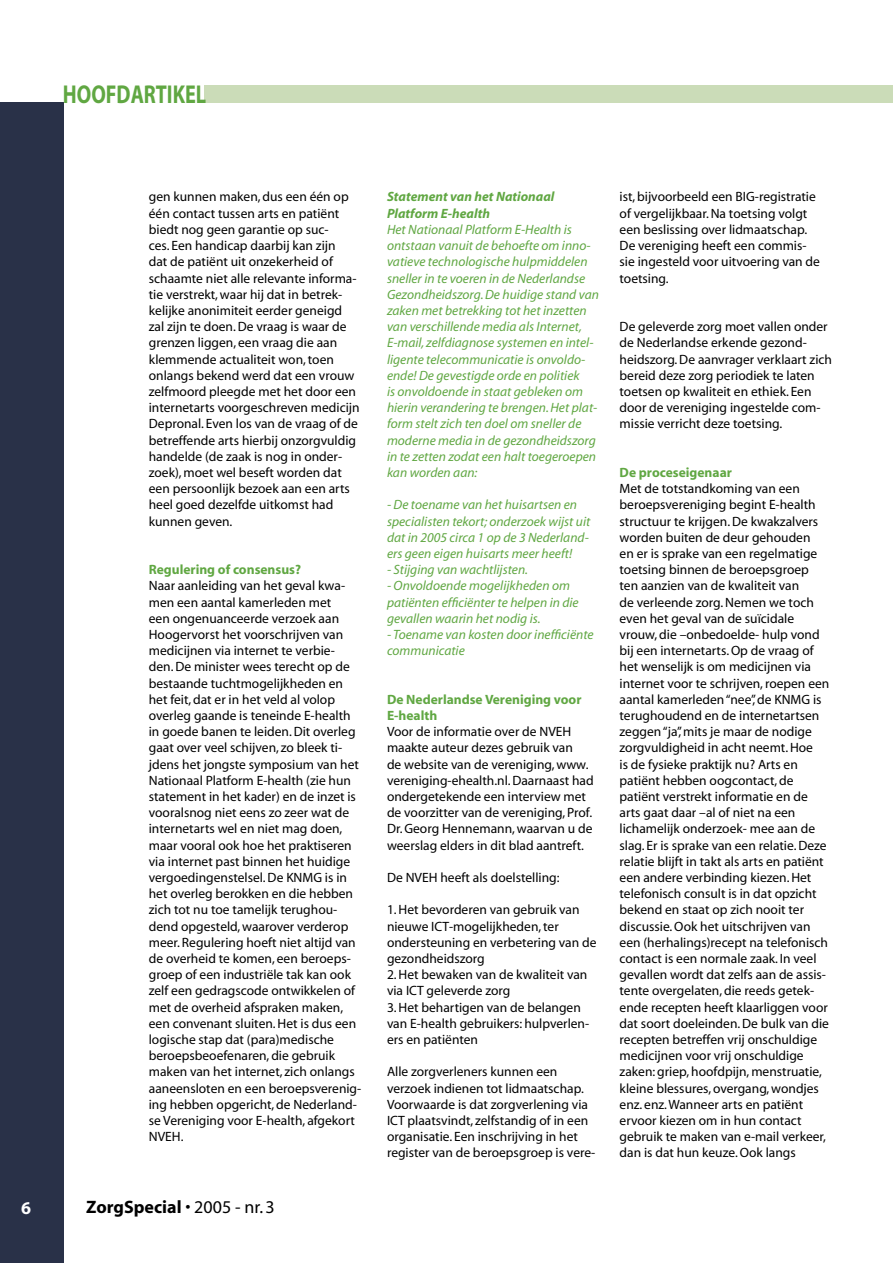
<style>
.page{position:relative;width:893px;height:1263px;background:#fff}
.page>*{position:absolute;margin:0;border:0;box-sizing:border-box;transform-origin:0 0}
.t1{font:700 25.95px "Myriad";color:#60a742;scale:.78 1}
.t2{font:700 18px "Myriad";color:#000}
.t3{font:700 18px "Myriad";color:#fff}
.t4{font:13.5px/16.2px "Myriad";color:#000}
.t5{font:italic 13.5px/16.2px "Myriad";color:#60a742}
.t6{font:700 13.5px/16.2px "Myriad";color:#60a742}
.t7{font:italic 700 13.5px/16.2px "Myriad";color:#60a742}
.s1{font-weight:400}
</style>
<div class="page">
<div style="left:0;top:102px;width:64px;height:1161px;background:#293148"></div>
<div style="left:205px;top:85px;width:688px;height:18px;background:#cbdcb8"></div>
<h1 class="t1" style="left:63px;top:81px;width:185px">HOOFDARTIKEL</h1>
<h2 class="t3" style="left:21px;top:1199px;width:11px">6</h2>
<p class="t4" style="left:149px;top:189px;width:212px">gen kunnen maken, dus een één op één contact tussen arts en patiënt biedt nog geen garantie op suc-<br>ces. Een handicap daarbij kan zijn<br>dat de patiënt uit onzekerheid of schaamte niet alle relevante informa&shy;tie verstrekt, waar hij dat in betrek&shy;kelijke anonimiteit eerder geneigd zal zijn te doen. De vraag is waar de grenzen liggen, een vraag die aan klemmende actualiteit won, toen onlangs bekend werd dat een vrouw zelfmoord pleegde met het door een internetarts voorgeschreven medicijn Depronal. Even los van de vraag of de betreffende arts hierbij onzorgvuldig handelde (de zaak is nog in onder&shy;zoek), moet wel beseft worden dat een persoonlijk bezoek aan een arts heel goed dezelfde uitkomst had kunnen geven.</p>
<p class="t6" style="left:149px;top:562px;width:154px">Regulering of consensus?</p>
<p class="t4" style="left:149px;top:578px;width:214px">Naar aanleiding van het geval kwa&shy;men een aantal kamerleden met<br>een ongenuanceerde verzoek aan Hoogervorst het voorschrijven van medicijnen via internet te verbie&shy;den. De minister wees terecht op de bestaande tuchtmogelijkheden en het feit, dat er in het veld al volop overleg gaande is teneinde E-health in goede banen te leiden. Dit overleg gaat over veel schijven, zo bleek ti&shy;jdens het jongste symposium van het Nationaal Platform E-health (zie hun statement in het kader) en de inzet is vooralsnog niet eens zo zeer wat de internetarts wel en niet mag doen, maar vooral ook hoe het praktiseren via internet past binnen het huidige vergoedingenstelsel. De KNMG is in het overleg berokken en die hebben zich tot nu toe tamelijk terughou&shy;dend opgesteld, waarover verderop meer. Regulering hoeft niet altijd van de overheid te komen, een beroeps&shy;groep of een industriële tak kan ook zelf een gedragscode ontwikkelen of met de overheid afspraken maken, een convenant sluiten. Het is dus een logische stap dat (para)medische beroepsbeoefenaren, die gebruik maken van het internet, zich onlangs aaneensloten en een beroepsverenig&shy;ing hebben opgericht, de Nederland&shy;se Vereniging voor E-health, afgekort NVEH.</p>
<h2 class="t2" style="left:86px;top:1197px;width:190px">ZorgSpecial <span class="s1">• 2005 - nr. 3</span></h2>
<p class="t7" style="left:387px;top:189px;width:169px">Statement van het Nationaal<br>Platform E-health</p>
<p class="t5" style="left:387px;top:222px;width:214px">Het Nationaal Platform E-Health is ontstaan vanuit de behoefte om inno&shy;vatieve technologische hulpmiddelen sneller in te voeren in de Nederlandse Gezondheidszorg. De huidige stand van zaken met betrekking tot het inzetten van verschillende media als Internet, E-mail, zelfdiagnose systemen en intel&shy;ligente telecommunicatie is onvoldo&shy;ende! De gevestigde orde en politiek<br>is onvoldoende in staat gebleken om hierin verandering te brengen. Het plat&shy;form stelt zich ten doel om sneller de moderne media in de gezondheidszorg in te zetten zodat een halt toegeroepen kan worden aan:</p>
<p class="t5" style="left:387px;top:497px;width:205px">- De toename van het huisartsen en specialisten tekort; onderzoek wijst uit dat in 2005 circa 1 op de 3 Nederland&shy;ers geen eigen huisarts meer heeft!</p>
<p class="t5" style="left:387px;top:562px;width:143px">- Stijging van wachtlijsten.</p>
<p class="t5" style="left:387px;top:578px;width:193px">- Onvoldoende mogelijkheden om patiënten efficiënter te helpen in die gevallen waarin het nodig is.</p>
<p class="t5" style="left:387px;top:627px;width:208px">- Toename van kosten door inefficiënte communicatie</p>
<p class="t6" style="left:387px;top:692px;width:196px">De Nederlandse Vereniging voor<br>E-health</p>
<p class="t4" style="left:387px;top:724px;width:208px">Voor de informatie over de NVEH maakte auteur dezes gebruik van<br>de website van de vereniging, www. vereniging-ehealth.nl. Daarnaast had ondergetekende een interview met de voorzitter van de vereniging, Prof.<br>Dr. Georg Hennemann, waarvan u de weerslag elders in dit blad aantreft.</p>
<p class="t4" style="left:387px;top:870px;width:174px">De NVEH heeft als doelstelling:</p>
<p class="t4" style="left:387px;top:902px;width:211px">1. Het bevorderen van gebruik van nieuwe ICT-mogelijkheden, ter ondersteuning en verbetering van de gezondheidszorg</p>
<p class="t4" style="left:387px;top:967px;width:202px">2. Het bewaken van de kwaliteit van via ICT geleverde zorg</p>
<p class="t4" style="left:387px;top:999px;width:204px">3. Het behartigen van de belangen van E-health gebruikers: hulpverlen&shy;ers en patiënten</p>
<p class="t4" style="left:387px;top:1064px;width:210px">Alle zorgverleners kunnen een verzoek indienen tot lidmaatschap.<br>Voorwaarde is dat zorgverlening via ICT plaatsvindt, zelfstandig of in een organisatie. Een inschrijving in het register van de beroepsgroep is vere-</p>
<p class="t4" style="left:620px;top:189px;width:202px">ist, bijvoorbeeld een BIG-registratie of vergelijkbaar. Na toetsing volgt een beslissing over lidmaatschap.<br>De vereniging heeft een commis&shy;sie ingesteld voor uitvoering van de toetsing.</p>
<p class="t4" style="left:620px;top:319px;width:214px">De geleverde zorg moet vallen onder de Nederlandse erkende gezond&shy;heidszorg. De aanvrager verklaart zich bereid deze zorg periodiek te laten toetsen op kwaliteit en ethiek. Een door de vereniging ingestelde com&shy;missie verricht deze toetsing.</p>
<p class="t6" style="left:620px;top:465px;width:114px">De proceseigenaar</p>
<p class="t4" style="left:620px;top:481px;width:211px">Met de totstandkoming van een beroepsvereniging begint E-health structuur te krijgen. De kwakzalvers worden buiten de deur gehouden<br>en er is sprake van een regelmatige toetsing binnen de beroepsgroep ten aanzien van de kwaliteit van<br>de verleende zorg. Nemen we toch even het geval van de suïcidale vrouw, die –onbedoelde- hulp vond bij een internetarts. Op de vraag of het wenselijk is om medicijnen via internet voor te schrijven, roepen een aantal kamerleden “nee”, de KNMG is terughoudend en de internetartsen zeggen “ja”, mits je maar de nodige zorgvuldigheid in acht neemt. Hoe<br>is de fysieke praktijk nu? Arts en patiënt hebben oogcontact, de patiënt verstrekt informatie en de arts gaat daar –al of niet na een lichamelijk onderzoek- mee aan de slag. Er is sprake van een relatie. Deze relatie blijft in takt als arts en patiënt een andere verbinding kiezen. Het telefonisch consult is in dat opzicht bekend en staat op zich nooit ter discussie. Ook het uitschrijven van een (herhalings)recept na telefonisch contact is een normale zaak. In veel gevallen wordt dat zelfs aan de assis&shy;tente overgelaten, die reeds getek&shy;ende recepten heeft klaarliggen voor dat soort doeleinden. De bulk van die recepten betreffen vrij onschuldige medicijnen voor vrij onschuldige zaken: griep, hoofdpijn, menstruatie, kleine blessures, overgang, wondjes enz. enz. Wanneer arts en patiënt ervoor kiezen om in hun contact gebruik te maken van e-mail verkeer, dan is dat hun keuze. Ook langs</p>
</div>
